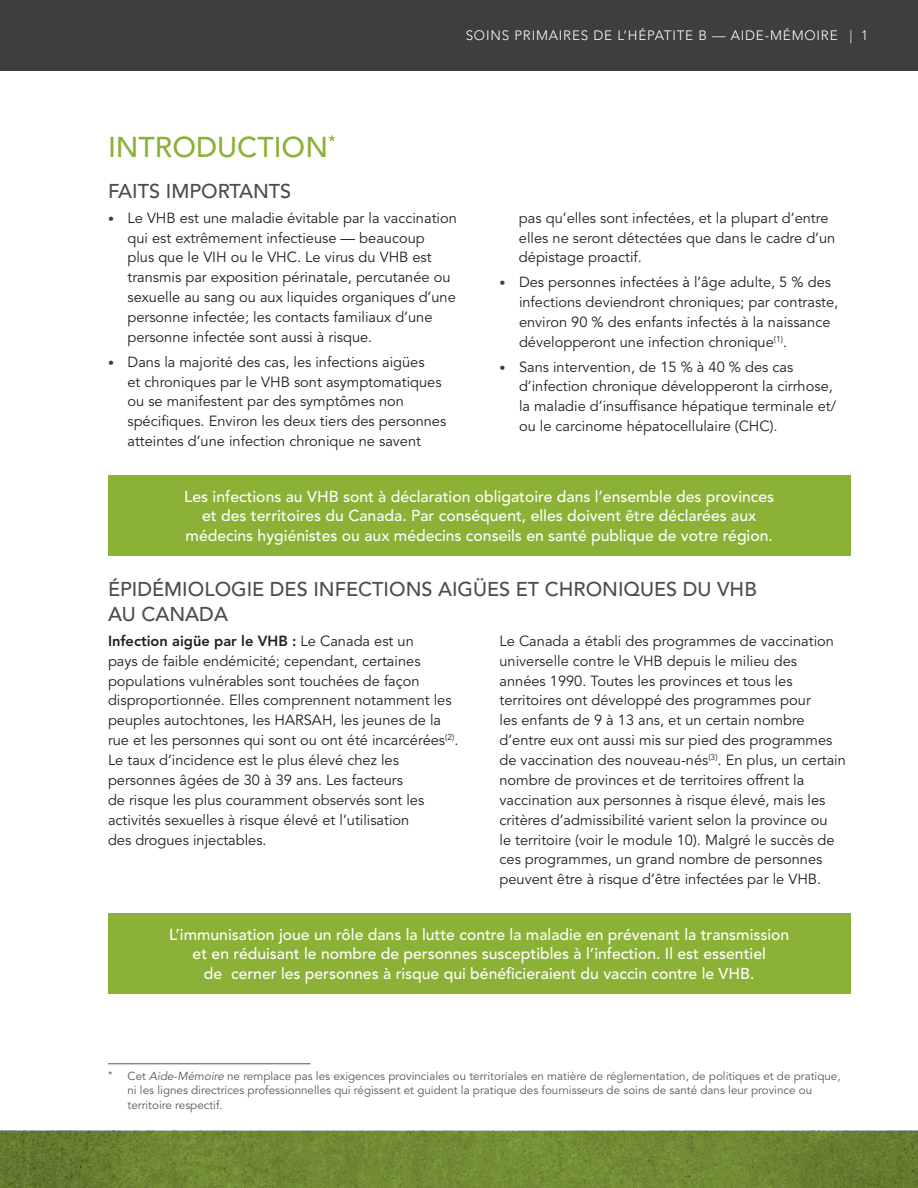
<style>
.page{position:relative;width:918px;height:1188px;background:#fff}
.page>*{position:absolute;margin:0;border:0;box-sizing:border-box;transform-origin:0 0}
.t1{font:500 28.5px "Avenir LT Std";color:#8bb136}
.t2{font:500 19.8px/25.5px "Avenir LT Std";color:#4b4c4d}
.t3{font:500 15.75px/19.5px "Avenir LT Std";color:#fff;text-align:center}
.t4{font:300 15px "Avenir LT Std";letter-spacing:.06em;color:#fff}
.t5{font:14.7px/20px "Avenir LT Std";color:#231f20}
.t6{font:300 13.5px "Avenir LT Std";letter-spacing:.06em;color:#fff}
.t7{font:11.7px/14.2px "Avenir LT Std";color:#57585a}
.s1{font-size:13.5px}
.s2{font-size:12px;color:#3e3e3f}
.s3{font-weight:800}
.s4{font-style:italic}
</style>
<div class="page">
<svg style="left:0;top:1131px;width:918px;height:57px;fill:#6e8833"></svg>
<div style="left:0;top:0;width:918px;height:70px;background:#3e3e3f"></div>
<div style="left:108px;top:475px;width:742px;height:81px;background:#8bb136"></div>
<div style="left:108px;top:913px;width:742px;height:81px;background:#8bb136"></div>
<hr style="left:108px;top:1064px;width:202px;height:1px;background:#57585a">
<p class="t6" style="left:466px;top:28px;width:374px">SOINS PRIMAIRES DE L’HÉPATITE B — AIDE-MÉMOIRE</p>
<p class="t4" style="left:638px;top:25px;width:232px">REPORT TITLE GOES HERE | 1<span class="s1">| 1</span></p>
<h1 class="t1" style="left:108px;top:130px;width:229px">INTRODUCTION<sup>*</sup></h1>
<h2 class="t2" style="left:108px;top:179px;width:185px">FAITS IMPORTANTS</h2>
<p class="t5" style="left:128px;top:208px;width:331px;text-indent:-20px"><span class="s2">•</span> Le VHB est une maladie évitable par la vaccination qui est extrêmement infectieuse — beaucoup<br>plus que le VIH ou le VHC. Le virus du VHB est transmis par exposition périnatale, percutanée ou sexuelle au sang ou aux liquides organiques d’une personne infectée; les contacts familiaux d’une personne infectée sont aussi à risque.</p>
<p class="t5" style="left:128px;top:352px;width:320px;text-indent:-20px"><span class="s2">•</span> Dans la majorité des cas, les infections aigües<br>et chroniques par le VHB sont asymptomatiques ou se manifestent par des symptômes non spécifiques. Environ les deux tiers des personnes atteintes d’une infection chronique ne savent</p>
<p class="t5" style="left:519px;top:208px;width:318px">pas qu’elles sont infectées, et la plupart d’entre elles ne seront détectées que dans le cadre d’un dépistage proactif.</p>
<p class="t5" style="left:519px;top:273px;width:321px;text-indent:-20px"><span class="s2">•</span> Des personnes infectées à l’âge adulte, 5 % des infections deviendront chroniques; par contraste, environ 90 % des enfants infectés à la naissance développeront une infection chronique<sup>(1)</sup>.</p>
<p class="t5" style="left:519px;top:357px;width:319px;text-indent:-20px"><span class="s2">•</span> Sans intervention, de 15 % à 40 % des cas d’infection chronique développeront la cirrhose, la maladie d’insuffisance hépatique terminale et/ ou le carcinome hépatocellulaire (CHC).</p>
<p class="t3" style="left:184px;top:487px;width:591px">Les infections au VHB sont à déclaration obligatoire dans l’ensemble des provinces et des territoires du Canada. Par conséquent, elles doivent être déclarées aux médecins hygiénistes ou aux médecins conseils en santé publique de votre région.</p>
<h2 class="t2" style="left:108px;top:577px;width:650px">ÉPIDÉMIOLOGIE DES INFECTIONS AIGÜES ET CHRONIQUES DU VHB<br>AU CANADA</h2>
<p class="t5" style="left:108px;top:631px;width:352px"><span class="s3">Infection aigüe par le VHB :</span> Le Canada est un<br>pays de faible endémicité; cependant, certaines populations vulnérables sont touchées de façon disproportionnée. Elles comprennent notamment les peuples autochtones, les HARSAH, les jeunes de la rue et les personnes qui sont ou ont été incarcérées<sup>(2)</sup>.<br>Le taux d’incidence est le plus élevé chez les personnes âgées de 30 à 39 ans. Les facteurs<br>de risque les plus couramment observés sont les activités sexuelles à risque élevé et l’utilisation<br>des drogues injectables.</p>
<p class="t5" style="left:499px;top:631px;width:348px">Le Canada a établi des programmes de vaccination universelle contre le VHB depuis le milieu des années 1990. Toutes les provinces et tous les territoires ont développé des programmes pour<br>les enfants de 9 à 13 ans, et un certain nombre d’entre eux ont aussi mis sur pied des programmes de vaccination des nouveau‑nés<sup>(3)</sup>. En plus, un certain nombre de provinces et de territoires offrent la vaccination aux personnes à risque élevé, mais les critères d’admissibilité varient selon la province ou<br>le territoire (voir le module 10). Malgré le succès de ces programmes, un grand nombre de personnes peuvent être à risque d’être infectées par le VHB.</p>
<p class="t3" style="left:169px;top:925px;width:622px">L’immunisation joue un rôle dans la lutte contre la maladie en prévenant la transmission et en réduisant le nombre de personnes susceptibles à l’infection. Il est essentiel<br>de cerner les personnes à risque qui bénéficieraient du vaccin contre le VHB.</p>
<p class="t7" style="left:128px;top:1069px;width:715px;text-indent:-20px"><sup>*</sup> Cet <span class="s4">Aide-Mémoire</span> ne remplace pas les exigences provinciales ou territoriales en matière de réglementation, de politiques et de pratique, ni les lignes directrices professionnelles qui régissent et guident la pratique des fournisseurs de soins de santé dans leur province ou territoire respectif.</p>
</div>
